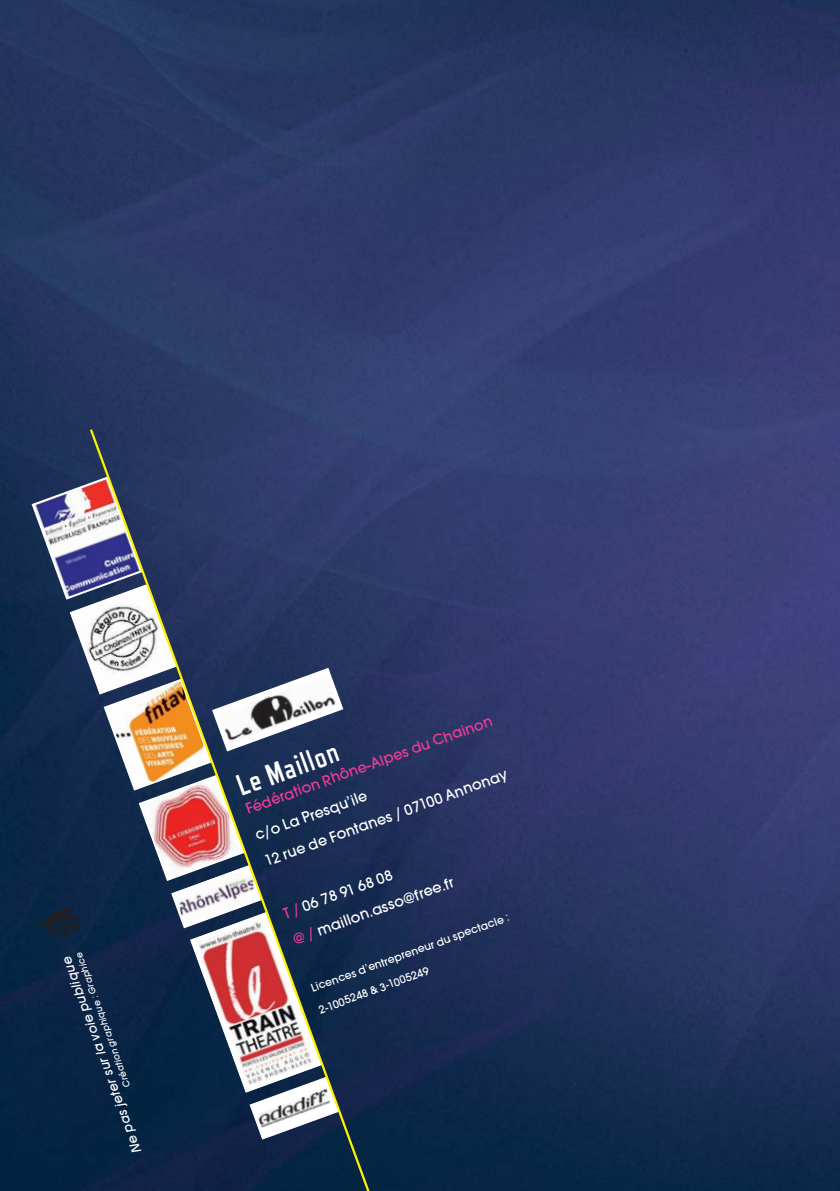
<style>
.page{position:relative;width:840px;height:1191px;background:#fff}
.page>*{position:absolute;margin:0;border:0;box-sizing:border-box;transform-origin:0 0}
.t1{font:700 30px "Refrigerator Deluxe";color:#fff}
.t2{font:16px/27.8px "Avant Garde Md ITCTT";color:#fff}
.t3{font:16px "Avant Garde Md ITCTT";color:#ee3c96}
.t4{font:14px "Avant Garde Md ITCTT Oblique";color:#fff}
.t5{font:12px/23px "Avant Garde Md ITCTT";color:#fff}
.t6{font:10px "Avant Garde Md ITCTT Oblique";color:#fff}
.s1{color:#ee3c96}
</style>
<div class="page">
<img style="left:0;top:0;width:839px;height:1191px">
<svg style="left:30px;top:475px;width:58px;height:664px"></svg>
<svg style="left:88px;top:427px;width:290px;height:764px"></svg>
<p class="t6" style="left:122px;top:1089px;width:145px;rotate:-110deg">Création graphique : Graphice</p>
<p class="t4" style="left:129px;top:1155px;width:209px;rotate:-110deg">Ne pas jeter sur la voie publique</p>
<p class="t3" style="left:243px;top:800px;width:263px;rotate:-20deg">Fédération Rhône-Alpes du Chainon</p>
<h1 class="t1" style="left:234px;top:776px;width:107px;rotate:-20deg">Le Maillon</h1>
<p class="t2" style="left:251px;top:822px;width:258px;rotate:-20deg">c/o La Presqu’ile<br>12 rue de Fontanes / 07100 Annonay</p>
<p class="t2" style="left:279px;top:900px;width:171px;rotate:-20deg"><span class="s1">T /</span> 06 78 91 68 08<br><span class="s1">@ /</span> maillon.asso@free.fr</p>
<p class="t5" style="left:307px;top:977px;width:211px;rotate:-20deg">Licences d’entrepreneur du spectacle :<br>2-1005248 &amp; 3-1005249</p>
</div>
